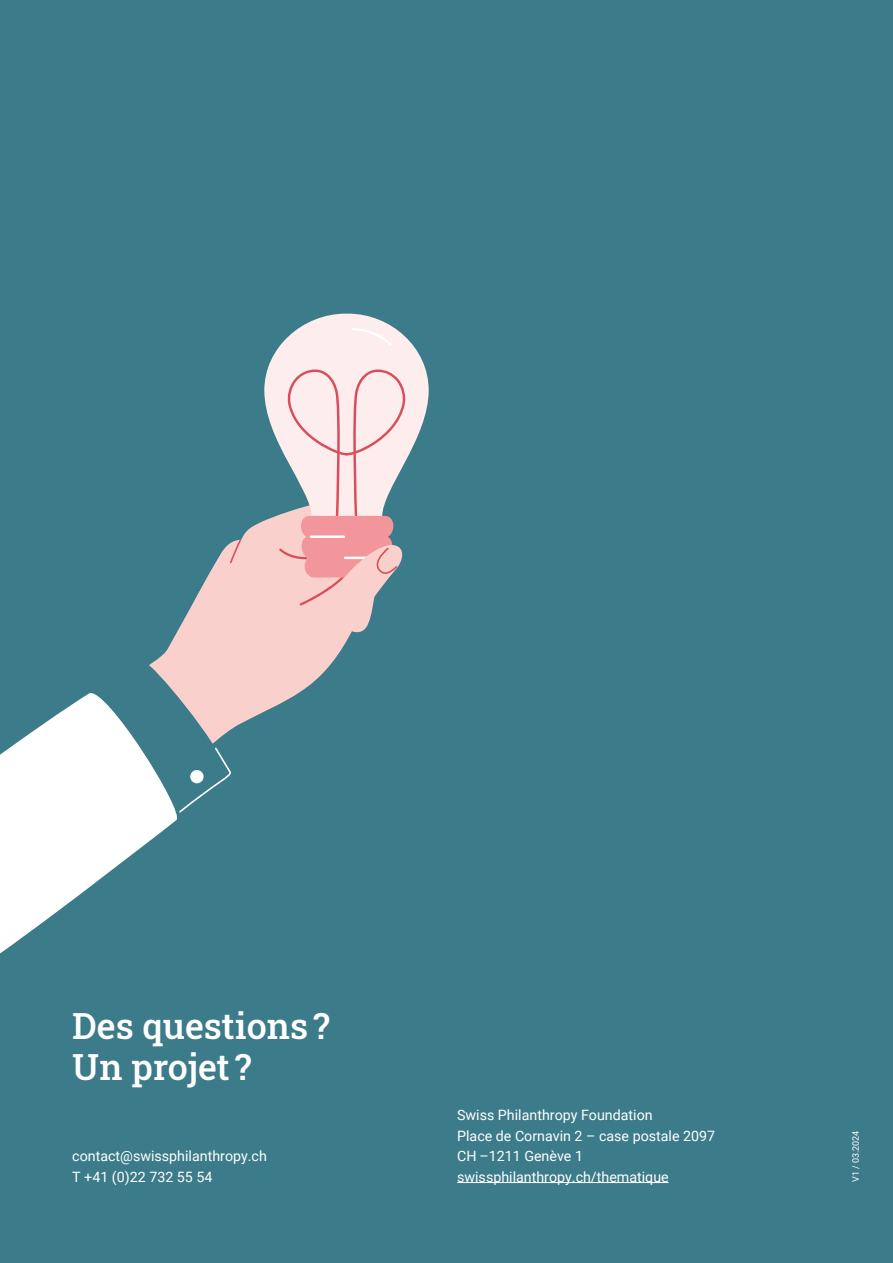
<style>
.page{position:relative;width:893px;height:1263px;background:#3c7b8a}
.page>*{position:absolute;margin:0;border:0;box-sizing:border-box;transform-origin:0 0}
.t1{font:500 36px/40.8px "Roboto Slab";color:#fff}
.t2{font:14.25px/20.4px "Roboto";color:#fff}
.t3{font:9px "Roboto";color:#fff}
</style>
<div class="page">
<svg style="left:0;top:824px;width:171px;height:130px;fill:#fcfcfd"></svg>
<svg style="left:0;top:314px;width:429px;height:510px"></svg>
<hr style="left:457px;top:1182px;width:212px;height:1px;background:#fff">
<h1 class="t1" style="left:72px;top:1004px;width:259px">Des questions ?<br>Un projet ?</h1>
<p class="t2" style="left:72px;top:1145px;width:196px">contact@swissphilanthropy.ch<br>T +41 (0)22 732 55 54</p>
<p class="t2" style="left:457px;top:1104px;width:259px">Swiss Philanthropy Foundation<br>Place de Cornavin 2 – case postale 2097<br>CH –1211 Genève 1 swissphilanthropy.ch/thematique</p>
<p class="t3" style="left:849px;top:1181px;width:52px;rotate:-90deg">V1 / 03.2024</p>
</div>
